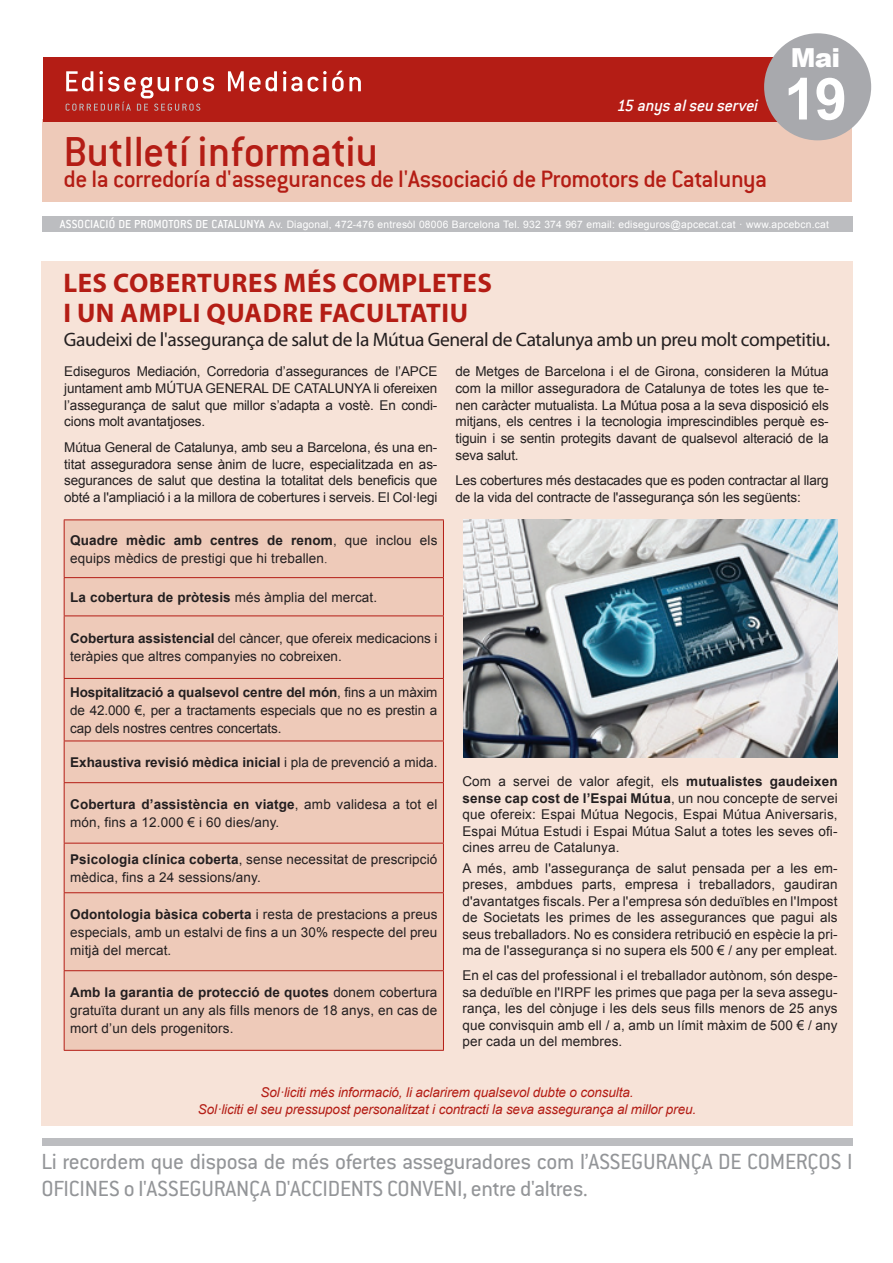
<style>
.page{position:relative;width:893px;height:1263px;background:#fff}
.page>*{position:absolute;margin:0;border:0;box-sizing:border-box;transform-origin:0 0}
.t1{font:700 58.05px "Arial";color:#fff}
.t2{font:500 46.35px "Conduit ITC";color:#b41d15}
.t3{font:700 27px/30px "Myriad Pro";letter-spacing:.02em;color:#b41d15}
.t4{font:500 26.25px "Conduit ITC";letter-spacing:-.025em;color:#b41d15}
.t5{font:900 26.25px "Arial";color:#fff}
.t6{font:24px/27px "Conduit ITC";letter-spacing:-.01em;color:#939598}
.t7{font:19.5px "Myriad Pro";letter-spacing:-.02em;color:#231f20}
.t8{font:italic 500 18px "Conduit ITC";color:#fff}
.t9{font:13.5px/16.5px "Arial";color:#231f20;text-align:justify}
.t10{font:italic 13.5px/16.2px "Arial";letter-spacing:-.01em;color:#b41d15;text-align:center}
.t11{font:700 13.5px "Arial";color:#231f20}
.t12{font:10.2px "Arial";letter-spacing:.02em;color:#fff}
.s1{font-family:"Conduit ITC";font-weight:500;font-size:12.75px}
.s2{font-weight:700}
.s3{font-family:"Times New Roman"}
.s4{font-weight:400}
</style>
<div class="page">
<div style="left:42px;top:119px;width:810px;height:83px;background:#eecab9"></div>
<div style="left:43px;top:216px;width:810px;height:16px;background:#bcbdc0"></div>
<div style="left:43px;top:57px;width:808px;height:65px;background:#b41d15"></div>
<div style="left:769px;top:38px;width:97px;height:98px;background:#a8a9ad;border-radius:50%"></div>
<div style="left:764px;top:33px;width:107px;height:107px;border:10px solid #a8a9ad;border-radius:50%"></div>
<div style="left:43px;top:1138px;width:810px;height:7px;background:#bcbdc0"></div>
<div style="left:41px;top:261px;width:812px;height:864px;background:#f7e3d8"></div>
<svg style="left:66px;top:71px;width:148px;height:40px"></svg>
<svg style="left:228px;top:71px;width:49px;height:21px"></svg>
<svg style="left:283px;top:71px;width:19px;height:21px"></svg>
<svg style="left:308px;top:70px;width:53px;height:22px"></svg>
<img style="left:463px;top:519px;width:375px;height:239px">
<div style="left:65px;top:520px;width:378px;height:530px;background:#eecab9"></div>
<hr style="left:64px;top:741px;width:1px;height:41px;background:#b41d15">
<hr style="left:443px;top:741px;width:1px;height:41px;background:#b41d15">
<hr style="left:64px;top:843px;width:1px;height:49px;background:#b41d15">
<hr style="left:443px;top:843px;width:1px;height:49px;background:#b41d15">
<hr style="left:64px;top:971px;width:1px;height:79px;background:#b41d15">
<hr style="left:443px;top:971px;width:1px;height:79px;background:#b41d15">
<hr style="left:64px;top:1050px;width:380px;height:1px;background:#b41d15">
<hr style="left:64px;top:616px;width:1px;height:62px;background:#b41d15">
<hr style="left:443px;top:616px;width:1px;height:62px;background:#b41d15">
<hr style="left:64px;top:678px;width:380px;height:1px;background:#b41d15">
<hr style="left:64px;top:679px;width:1px;height:61px;background:#b41d15">
<hr style="left:443px;top:679px;width:1px;height:61px;background:#b41d15">
<hr style="left:64px;top:740px;width:380px;height:1px;background:#b41d15">
<hr style="left:64px;top:782px;width:380px;height:1px;background:#b41d15">
<hr style="left:64px;top:783px;width:1px;height:60px;background:#b41d15">
<hr style="left:443px;top:783px;width:1px;height:60px;background:#b41d15">
<hr style="left:64px;top:843px;width:380px;height:1px;background:#b41d15">
<hr style="left:64px;top:892px;width:380px;height:1px;background:#b41d15">
<hr style="left:64px;top:893px;width:1px;height:77px;background:#b41d15">
<hr style="left:443px;top:893px;width:1px;height:77px;background:#b41d15">
<hr style="left:64px;top:970px;width:380px;height:1px;background:#b41d15">
<hr style="left:64px;top:519px;width:380px;height:1px;background:#b41d15">
<hr style="left:64px;top:520px;width:1px;height:57px;background:#b41d15">
<hr style="left:443px;top:520px;width:1px;height:57px;background:#b41d15">
<hr style="left:64px;top:577px;width:380px;height:1px;background:#b41d15">
<hr style="left:64px;top:578px;width:1px;height:37px;background:#b41d15">
<hr style="left:443px;top:578px;width:1px;height:37px;background:#b41d15">
<hr style="left:64px;top:615px;width:380px;height:1px;background:#b41d15">
<h3 class="t8" style="left:616px;top:95px;width:147px">15 anys alseu servei</h3>
<h2 class="t2" style="left:64px;top:125px;width:316px">Butlletí informatiu</h2>
<h3 class="t4" style="left:64px;top:164px;width:705px">de la corredoría d'assegurances de l'Associació de Promotors de Catalunya</h3>
<h3 class="t5" style="left:791px;top:39px;width:51px">Mai</h3>
<h1 class="t1" style="left:784px;top:60px;width:64px">19</h1>
<p class="t12" style="left:60px;top:218px;width:771px"><span class="s1">ASSOCIACIÓ DE PROMOTORS DE CATALUNYA</span> Av. Diagonal, 472-476 entresòl 08006 Barcelona Tel. 932 374 967 email: ediseguros@apcecat.cat · www.apcebcn.cat</p>
<h3 class="t3" style="left:63px;top:267px;width:430px">LES COBERTURES MÉS COMPLETES<br>I UN AMPLI QUADRE FACULTATIU</h3>
<h3 class="t7" style="left:64px;top:327px;width:768px">Gaudeixi de l'assegurança de salut de la Mútua General de Catalunya amb un preu molt competitiu.</h3>
<p class="t9" style="left:64px;top:363px;width:375px">Ediseguros Mediación, Corredoria d’assegurances de l’APCE juntament amb MÚTUA GENERAL DE CATALUNYA li ofereixen l’assegurança de salut que millor s’adapta a vostè. En condi&shy;cions molt avantatjoses.</p>
<p class="t9" style="left:64px;top:439px;width:375px">Mútua General de Catalunya, amb seu a Barcelona, és una en&shy;titat asseguradora sense ànim de lucre, especialitzada en as&shy;segurances de salut que destina la totalitat dels beneficis que obté a l'ampliació i a la millora de cobertures i serveis. El Col·legi</p>
<p class="t9" style="left:70px;top:531px;width:369px;line-height:18px"><span class="s2">Quadre mèdic amb centres de renom</span>, que inclou els equips mèdics de prestigi que hi treballen<span class="s3">.</span></p>
<p class="t11" style="left:70px;top:588px;width:309px">La cobertura de pròtesis <span class="s4">més àmplia del mercat.</span></p>
<p class="t9" style="left:70px;top:629px;width:369px;line-height:18px"><span class="s2">Cobertura assistencial</span> del càncer, que ofereix medicacions i teràpies que altres companyies no cobreixen.</p>
<p class="t9" style="left:70px;top:683px;width:369px;line-height:18px"><span class="s2">Hospitalització a qualsevol centre del món</span>, fins a un màxim de 42.000 €, per a tractaments especials que no es prestin a cap dels nostres centres concertats.</p>
<p class="t11" style="left:70px;top:753px;width:369px">Exhaustiva revisió mèdica inicial <span class="s4">i pla de prevenció a mida.</span></p>
<p class="t9" style="left:70px;top:795px;width:369px;line-height:18px"><span class="s2">Cobertura d’assistència en viatge</span>, amb validesa a tot el món, fins a 12.000 € i 60 dies/any.</p>
<p class="t9" style="left:70px;top:850px;width:369px;line-height:18px"><span class="s2">Psicologia clínica coberta</span>, sense necessitat de prescripció mèdica, fins a 24 sessions/any.</p>
<p class="t9" style="left:70px;top:905px;width:369px;line-height:18px"><span class="s2">Odontologia bàsica coberta</span> i resta de prestacions a preus especials, amb un estalvi de fins a un 30% respecte del preu mitjà del mercat.</p>
<p class="t9" style="left:70px;top:984px;width:369px;line-height:18px"><span class="s2">Amb la garantia de protecció de quotes</span> donem cobertura gratuïta durant un any als fills menors de 18 anys, en cas de mort d’un dels progenitors.</p>
<p class="t9" style="left:456px;top:363px;width:375px">de Metges de Barcelona i el de Girona, consideren la Mútua com la millor asseguradora de Catalunya de totes les que te&shy;nen caràcter mutualista. La Mútua posa a la seva disposició els mitjans, els centres i la tecnologia imprescindibles perquè es&shy;tiguin i se sentin protegits davant de qualsevol alteració de la seva salut.</p>
<p class="t9" style="left:456px;top:472px;width:375px">Les cobertures més destacades que es poden contractar al llarg de la vida del contracte de l'assegurança són les següents:</p>
<p class="t9" style="left:462px;top:773px;width:377px">Com a servei de valor afegit, els <span class="s2">mutualistes gaudeixen sense cap cost de l’Espai Mútua</span>, un nou concepte de servei que ofereix: Espai Mútua Negocis, Espai Mútua Aniversaris, Espai Mútua Estudi i Espai Mútua Salut a totes les seves ofi&shy;cines arreu de Catalunya.</p>
<p class="t9" style="left:462px;top:860px;width:377px">A més, amb l'assegurança de salut pensada per a les em&shy;preses, ambdues parts, empresa i treballadors, gaudiran d'avantatges fiscals. Per a l'empresa són deduïbles en l'Impost de Societats les primes de les assegurances que pagui als seus treballadors. No es considera retribució en espècie la pri&shy;ma de l'assegurança si no supera els 500 € / any per empleat.</p>
<p class="t9" style="left:462px;top:967px;width:377px">En el cas del professional i el treballador autònom, són despe&shy;sa deduïble en l'IRPF les primes que paga per la seva assegu&shy;rança, les del cònjuge i les dels seus fills menors de 25 anys que convisquin amb ell / a, amb un límit màxim de 500 € / any per cada un del membres.</p>
<p class="t10" style="left:198px;top:1085px;width:500px">Sol·liciti més informació, li aclarirem qualsevol dubte o consulta.<br>Sol·liciti el seu pressupost personalitzat i contracti la seva assegurança al millor preu.</p>
<h3 class="t6" style="left:41px;top:1147px;width:813px">Li recordem que disposa de més ofertes asseguradores com l’Assegurança De comerços i oficines o l'Assegurança d'accidents conveni, entre d'altres.</h3>
</div>
